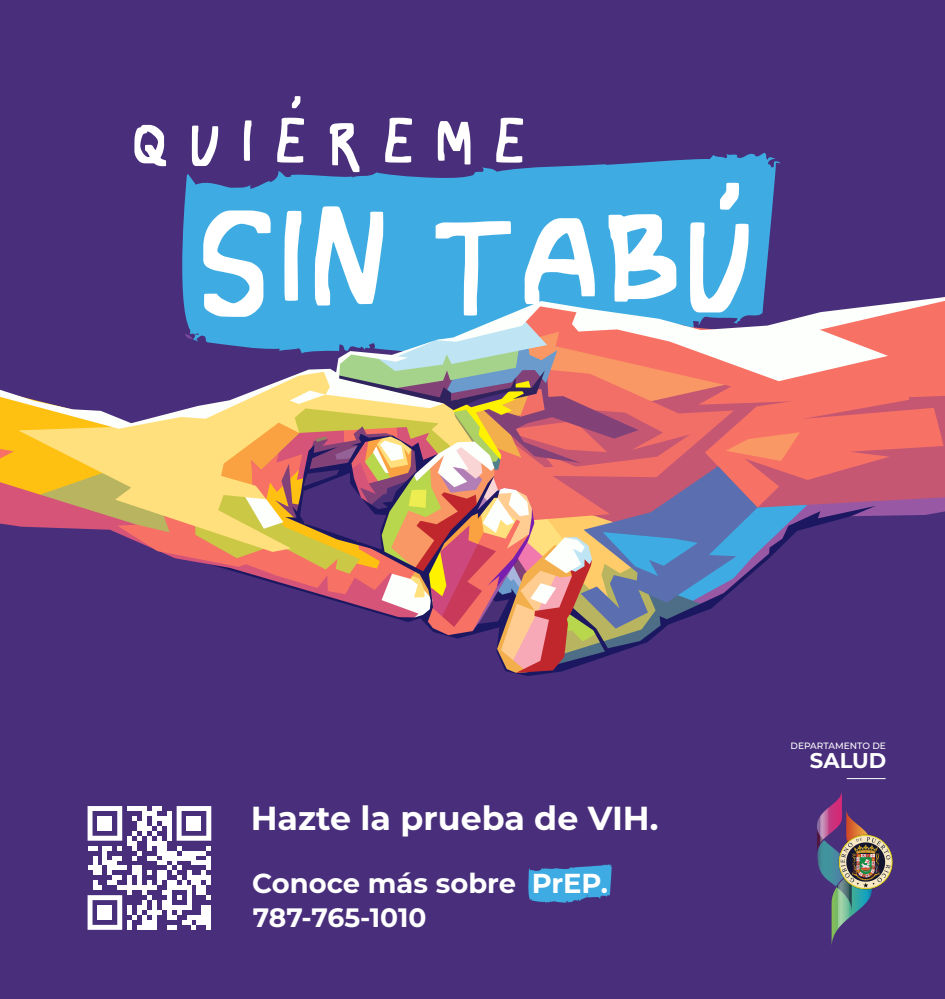
<style>
.page{position:relative;width:945px;height:999px;background:#fff}
.page>*{position:absolute;margin:0;border:0;box-sizing:border-box;transform-origin:0 0}
.t1{font:136.75px "Crush Font";color:#fff}
.t2{font:61.38px "Crush Font";letter-spacing:.32em;color:#fff}
.t3{font:700 33.25px "Montserrat";color:#fff}
.t4{font:700 27.44px "Montserrat";color:#fff}
.t5{font:700 26.56px "Montserrat";color:#fff}
.t6{font:700 21.31px "Montserrat";color:#fff}
.t7{font:500 9.12px "Montserrat";color:#fff}
</style>
<div class="page">
<div style="left:0;top:0;width:945px;height:998px;background:#492f7b"></div>
<svg style="left:88px;top:806px;width:123px;height:123px"></svg>
<svg style="left:528px;top:864px;width:84px;height:38px;background:#3f96cf"></svg>
<svg style="left:182px;top:152px;width:598px;height:141px;background:#3f98d2"></svg>
<svg style="left:817px;top:792px;width:55px;height:152px"></svg>
<img style="left:836px;top:832px;width:57px;height:59px">
<hr style="left:847px;top:778px;width:39px;height:1px;background:#fff">
<div style="left:509px;top:277px;width:271px;height:16px;background:#3eace2"></div>
<svg style="left:183px;top:293px;width:762px;height:135px;background:#5e9ecd"></svg>
<svg style="left:0;top:318px;width:944px;height:354px"></svg>
<h2 class="t2" style="left:289px;top:55px;width:16px">,</h2>
<h2 class="t2" style="left:131px;top:116px;width:396px">QUIEREME</h2>
<h1 class="t1" style="left:713px;top:90px;width:34px">,</h1>
<h1 class="t1" style="left:196px;top:201px;width:561px">SIN TABU</h1>
<p class="t3" style="left:251px;top:794px;width:409px">Hazte la prueba de VIH.</p>
<p class="t4" style="left:252px;top:863px;width:357px">Conoce más sobre PrEP.</p>
<p class="t5" style="left:253px;top:898px;width:175px">787-765-1010</p>
<p class="t7" style="left:791px;top:739px;width:97px">DEPARTAMENTO DE</p>
<p class="t6" style="left:810px;top:744px;width:78px">SALUD</p>
</div>
